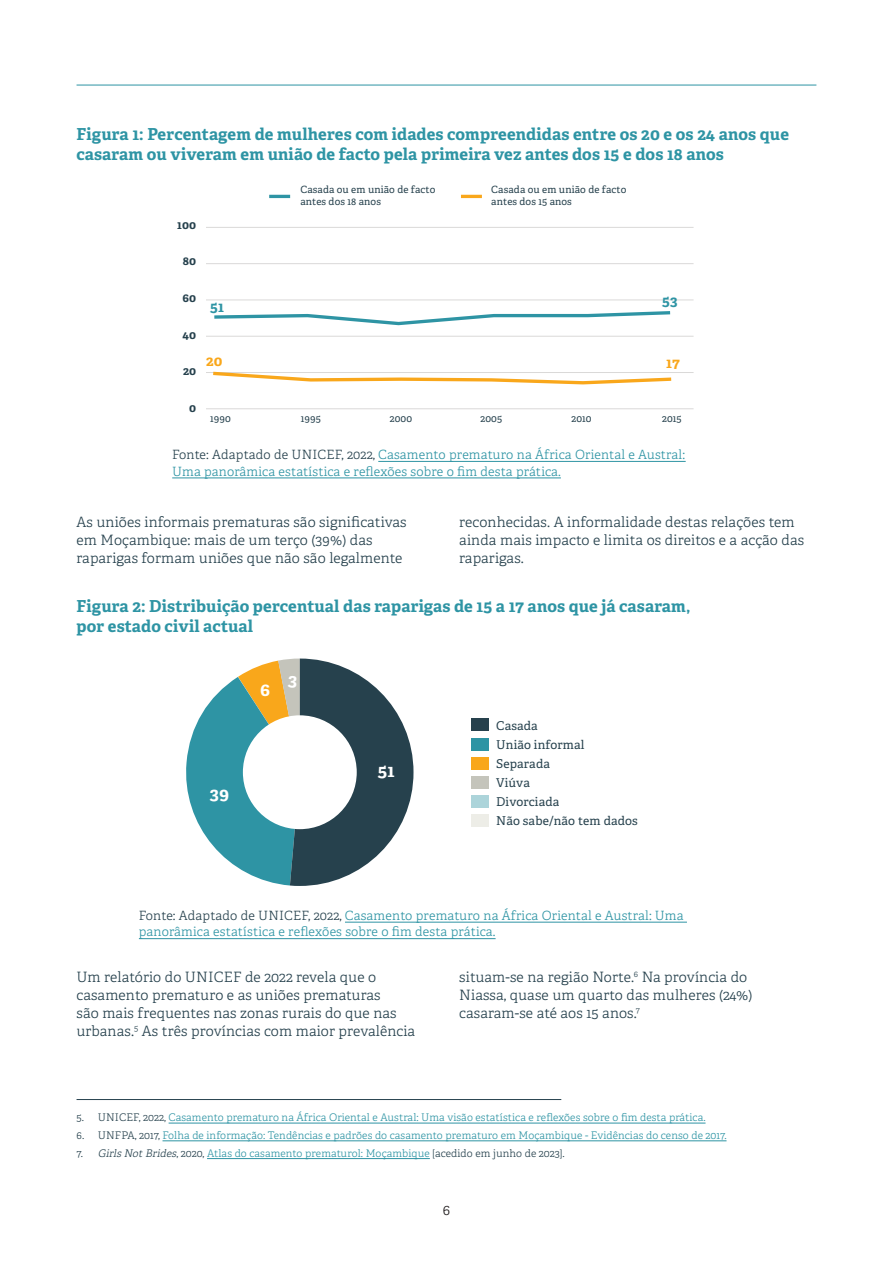
<style>
.page{position:relative;width:893px;height:1263px;background:#fff}
.page>*{position:absolute;margin:0;border:0;box-sizing:border-box;transform-origin:0 0}
.t1{font:700 17.55px "Adelle";color:#fff}
.Level_3_Headline{font:700 16.5px/19.5px "Adelle";letter-spacing:.005em;color:#2e94a4}
.t2{font:700 14.4px "Adelle";color:#2e94a4}
.t3{font:700 14.4px "Adelle";color:#f9a71b}
.Body_Text_-_11_5_13_5{font:300 14.25px/18px "Adelle";letter-spacing:.01em;color:#26414d}
.t4{font:300 14.25px "Adelle";color:#231f20}
.photo_caption{font:300 12.75px/16.5px "Adelle";letter-spacing:.015em;color:#2e94a4}
.Source{font:300 12.75px/16.5px "Adelle";letter-spacing:.015em;color:#2e94a4}
.t5{font:12.15px/18.9px "Adelle";letter-spacing:.01em;color:#26414d}
.t6{font:700 11.7px "Adelle";letter-spacing:.01em;color:#26414d}
.Footnote{font:300 10.5px "Adelle";letter-spacing:.01em;color:#2e94a4}
.Footnote__line{font:300 10.5px "Adelle";letter-spacing:.01em;color:#2e94a4}
.t7{font:10.05px/12px "Adelle";letter-spacing:.01em;color:#26414d}
.s1{color:#26414d}
.s2{font-style:italic;color:#26414d}
</style>
<div class="page">
<hr style="left:77px;top:85px;width:739px;height:1px;background:#2e94a4">
<div style="left:471px;top:719px;width:18px;height:12px;background:#26414d"></div>
<div style="left:471px;top:738px;width:18px;height:12px;background:#2e94a4"></div>
<div style="left:471px;top:757px;width:18px;height:12px;background:#f9a71b"></div>
<div style="left:471px;top:776px;width:18px;height:12px;background:#c4c4bb"></div>
<div style="left:471px;top:795px;width:18px;height:12px;background:#acd4da"></div>
<div style="left:471px;top:814px;width:18px;height:12px;background:#edede7"></div>
<hr style="left:378px;top:461px;width:308px;height:1px;background:#2e94a4">
<hr style="left:172px;top:477px;width:389px;height:1px;background:#2e94a4">
<hr style="left:345px;top:922px;width:342px;height:1px;background:#2e94a4">
<hr style="left:139px;top:938px;width:357px;height:1px;background:#2e94a4">
<hr style="left:77px;top:1099px;width:484px;height:1px;background:#26414d">
<hr style="left:169px;top:1123px;width:536px;height:1px;background:#2e94a4">
<hr style="left:163px;top:1140px;width:563px;height:1px;background:#2e94a4">
<hr style="left:207px;top:1158px;width:223px;height:1px;background:#2e94a4">
<hr style="left:206px;top:408px;width:488px;height:1px;background:#dad9d8">
<hr style="left:206px;top:372px;width:488px;height:1px;background:#dad9d8">
<hr style="left:206px;top:336px;width:488px;height:1px;background:#dad9d8">
<hr style="left:206px;top:299px;width:488px;height:1px;background:#dad9d8">
<hr style="left:206px;top:263px;width:488px;height:1px;background:#dad9d8">
<hr style="left:206px;top:227px;width:488px;height:1px;background:#dad9d8">
<svg style="left:214px;top:311px;width:457px;height:15px"></svg>
<svg style="left:213px;top:371px;width:459px;height:14px"></svg>
<hr style="left:269px;top:195px;width:21px;height:3px;background:#2e94a4">
<hr style="left:461px;top:195px;width:21px;height:3px;background:#f9a71b">
<svg style="left:186px;top:658px;width:227px;height:228px"></svg>
<p class="Level_3_Headline" style="left:77px;top:124px;width:714px">Figura 1: Percentagem de mulheres com idades compreendidas entre os 20 e os 24 anos que casaram ou viveram em união de facto pela primeira vez antes dos 15 e dos 18 anos</p>
<p class="t6" style="left:177px;top:217px;width:20px">100</p>
<p class="t6" style="left:183px;top:254px;width:15px">80</p>
<p class="t7" style="left:300px;top:184px;width:137px">Casada ou em união de facto antes dos 18 anos</p>
<p class="t7" style="left:491px;top:184px;width:137px">Casada ou em união de facto antes dos 15 anos</p>
<p class="t6" style="left:183px;top:290px;width:15px">60</p>
<p class="t6" style="left:183px;top:327px;width:15px">40</p>
<p class="t6" style="left:183px;top:364px;width:15px">20</p>
<p class="t2" style="left:210px;top:297px;width:15px">51</p>
<p class="t2" style="left:662px;top:292px;width:17px">53</p>
<p class="t3" style="left:206px;top:352px;width:18px">20</p>
<p class="t3" style="left:666px;top:354px;width:15px">17</p>
<p class="t6" style="left:189px;top:400px;width:9px">0</p>
<p class="t7" style="left:210px;top:412px;width:22px">1990</p>
<p class="t7" style="left:301px;top:412px;width:22px">1995</p>
<p class="t7" style="left:390px;top:412px;width:24px">2000</p>
<p class="t7" style="left:480px;top:412px;width:23px">2005</p>
<p class="t7" style="left:571px;top:412px;width:22px">2010</p>
<p class="t7" style="left:662px;top:412px;width:21px">2015</p>
<p class="photo_caption" style="left:172px;top:447px;width:514px"><span class="s1">Fonte: Adaptado de UNICEF, 2022,</span> Casamento prematuro na África Oriental e Austral:<br>Uma panorâmica estatística e reflexões sobre o fim desta prática.</p>
<p class="Body_Text_-_11_5_13_5" style="left:77px;top:513px;width:332px">As uniões informais prematuras são significativas em Moçambique: mais de um terço (39%) das raparigas formam uniões que não são legalmente</p>
<p class="Body_Text_-_11_5_13_5" style="left:459px;top:513px;width:346px">reconhecidas. A informalidade destas relações tem ainda mais impacto e limita os direitos e a acção das raparigas.</p>
<p class="Level_3_Headline" style="left:77px;top:597px;width:615px">Figura 2: Distribuição percentual das raparigas de 15 a 17 anos que já casaram, por estado civil actual</p>
<p class="t1" style="left:260px;top:678px;width:11px">6</p>
<p class="t1" style="left:210px;top:782px;width:21px">39</p>
<p class="t1" style="left:378px;top:759px;width:18px">51</p>
<p class="t5" style="left:496px;top:716px;width:143px">Casada<br>União informal<br>Separada<br>Viúva<br>Divorciada<br>Não sabe/não tem dados</p>
<p class="Source" style="left:139px;top:907px;width:546px"><span class="s1">Fonte: Adaptado de UNICEF, 2022,</span> Casamento prematuro na África Oriental e Austral: Uma panorâmica estatística e reflexões sobre o fim desta prática.</p>
<p class="Body_Text_-_11_5_13_5" style="left:77px;top:968px;width:340px">Um relatório do UNICEF de 2022 revela que o casamento prematuro e as uniões prematuras<br>são mais frequentes nas zonas rurais do que nas urbanas.<sup>5</sup> As três províncias com maior prevalência</p>
<p class="Body_Text_-_11_5_13_5" style="left:459px;top:968px;width:295px">situam-se na região Norte.<sup>6</sup> Na província do<br>Niassa, quase um quarto das mulheres (24%) casaram-se até aos 15 anos.<sup>7</sup></p>
<p class="Footnote__line" style="left:77px;top:1111px;width:630px"><span class="s1">5. UNICEF, 2022,</span> Casamento prematuro na África Oriental e Austral: Uma visão estatística e reflexões sobre o fim desta prática.</p>
<p class="Footnote" style="left:77px;top:1129px;width:651px"><span class="s1">6. UNFPA, 2017,</span> Folha de informação: Tendências e padrões do casamento prematuro em Moçambique - Evidências do censo de 2017.</p>
<p class="Footnote" style="left:77px;top:1146px;width:490px"><span class="s1">7.</span> <span class="s2">Girls NotBrides</span><span class="s1">, 2020,</span> Atlas do casamento prematurol: Moçambique <span class="s1">[acedido em junho de 2023].</span></p>
<p class="t4" style="left:443px;top:1201px;width:9px">6</p>
</div>
